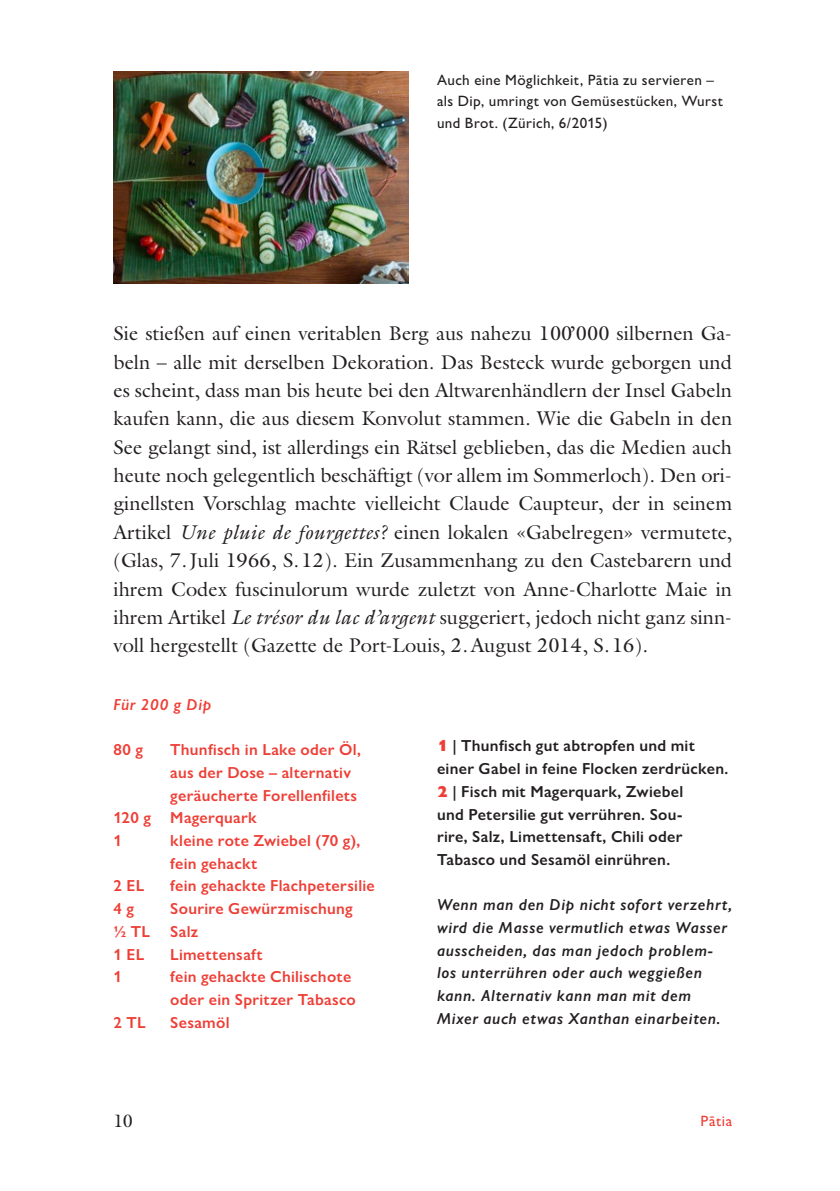
<style>
.page{position:relative;width:840px;height:1191px;background:#fff}
.page>*{position:absolute;margin:0;border:0;box-sizing:border-box;transform-origin:0 0}
.Lauftext{font:20px/28.4px "Galliard Pro";color:#231f20;text-align:justify}
.t1{font:18px "Galliard Pro";color:#231f20}
.Box_Rezept_Zutaten{font:600 16px/22.6px "Gill Sans Nova";letter-spacing:.02em;color:#ee3e35}
.Box_Lauftext_stumpf{font:italic 600 16px/22.6px "Gill Sans Nova";letter-spacing:.045em;color:#231f20}
.Box_Lauftext_stumpf-2{font:600 16px/22.6px "Gill Sans Nova";letter-spacing:.02em;color:#231f20}
.Box_Rezept_Zutaten-2{font:italic 600 16px "Gill Sans Nova";letter-spacing:.045em;color:#ee3e35}
.Bildlegende{font:500 15px/21.2px "Gill Sans Nova";letter-spacing:.025em;color:#231f20}
.t2{font:500 15px "Gill Sans Nova";letter-spacing:.04em;color:#ee3e35}
.s1{font-style:italic}
.s2{font-weight:800;color:#ee3e35}
</style>
<div class="page">
<img style="left:113px;top:71px;width:295px;height:212px">
<p class="Bildlegende" style="left:437px;top:69px;width:287px">Auch eine Möglichkeit, Pātia zu servieren – als Dip, umringt von Gemüsestücken, Wurst und Brot. (Zürich, 6/2015)</p>
<p class="Lauftext" style="left:113px;top:319px;width:620px">Sie stießen auf einen veritablen Berg aus nahezu 100’000 silbernen Ga&shy;beln – alle mit derselben Dekoration. Das Besteck wurde geborgen und es scheint, dass man bis heute bei den Altwarenhändlern der Insel Gabeln kaufen kann, die aus diesem Konvolut stammen. Wie die Gabeln in den See gelangt sind, ist allerdings ein Rätsel geblieben, das die Medien auch heute noch gelegentlich beschäftigt (vor allem im Sommerloch). Den ori&shy;ginellsten Vorschlag machte vielleicht Claude Caupteur, der in seinem Artikel <span class="s1">Une pluie de fourgettes?</span> einen lokalen «Gabelregen» vermutete, (Glas, 7. Juli 1966, S.12). Ein Zusammenhang zu den Castebarern und ihrem Codex fuscinulorum wurde zuletzt von Anne-Charlotte Maie in ihrem Artikel <span class="s1">Le trésor du lac d’argent</span> suggeriert, jedoch nicht ganz sinn&shy;voll hergestellt (Gazette de Port-Louis, 2.August 2014, S.16).</p>
<p class="Box_Rezept_Zutaten-2" style="left:113px;top:694px;width:99px">Für 200 g Dip</p>
<p class="Box_Rezept_Zutaten" style="left:113px;top:738px;width:31px">80 g</p>
<p class="Box_Rezept_Zutaten" style="left:170px;top:738px;width:192px">Thunfisch in Lake oder Öl, aus der Dose – alternativ geräucherte Forellenfilets</p>
<p class="Box_Rezept_Zutaten" style="left:113px;top:806px;width:145px">120 g Magerquark</p>
<p class="Box_Rezept_Zutaten" style="left:113px;top:829px;width:10px">1</p>
<p class="Box_Rezept_Zutaten" style="left:170px;top:829px;width:191px">kleine rote Zwiebel (70 g), fein gehackt</p>
<p class="Box_Rezept_Zutaten" style="left:113px;top:874px;width:32px">2 EL</p>
<p class="Box_Rezept_Zutaten" style="left:170px;top:874px;width:206px">fein gehackte Flachpetersilie</p>
<p class="Box_Rezept_Zutaten" style="left:113px;top:897px;width:22px">4 g</p>
<p class="Box_Rezept_Zutaten" style="left:170px;top:897px;width:184px">Sourire Gewürzmischung</p>
<p class="Box_Rezept_Zutaten" style="left:113px;top:920px;width:38px">½ TL</p>
<p class="Box_Rezept_Zutaten" style="left:170px;top:920px;width:29px">Salz</p>
<p class="Box_Rezept_Zutaten" style="left:113px;top:942px;width:32px">1 EL</p>
<p class="Box_Rezept_Zutaten" style="left:170px;top:942px;width:94px">Limettensaft</p>
<p class="Box_Rezept_Zutaten" style="left:113px;top:965px;width:10px">1</p>
<p class="Box_Rezept_Zutaten" style="left:170px;top:965px;width:187px">fein gehackte Chilischote oder ein Spritzer Tabasco</p>
<p class="Box_Rezept_Zutaten" style="left:113px;top:1010px;width:34px">2 TL</p>
<p class="Box_Rezept_Zutaten" style="left:170px;top:1010px;width:61px">Sesamöl</p>
<p class="Box_Lauftext_stumpf-2" style="left:437px;top:734px;width:292px"><span class="s2">1</span> | Thunfisch gut abtropfen und mit einer Gabel in feine Flocken zerdrücken.</p>
<p class="Box_Lauftext_stumpf-2" style="left:437px;top:780px;width:247px;text-align:justify"><span class="s2">2</span> | Fisch mit Magerquark, Zwiebel und Petersilie gut verrühren. Sou&shy;rire, Salz, Limettensaft, Chili oder Tabasco und Sesamöl einrühren.</p>
<p class="Box_Lauftext_stumpf" style="left:437px;top:893px;width:296px">Wenn man den Dip nicht sofort verzehrt, wird die Masse vermutlich etwas Wasser ausscheiden, das man jedoch problem&shy;los unterrühren oder auch weggießen kann. Alternativ kann man mit dem Mixer auch etwas Xanthan einarbeiten.</p>
<p class="t1" style="left:113px;top:1108px;width:21px">10</p>
<p class="t2" style="left:700px;top:1111px;width:33px">Pātia</p>
</div>
